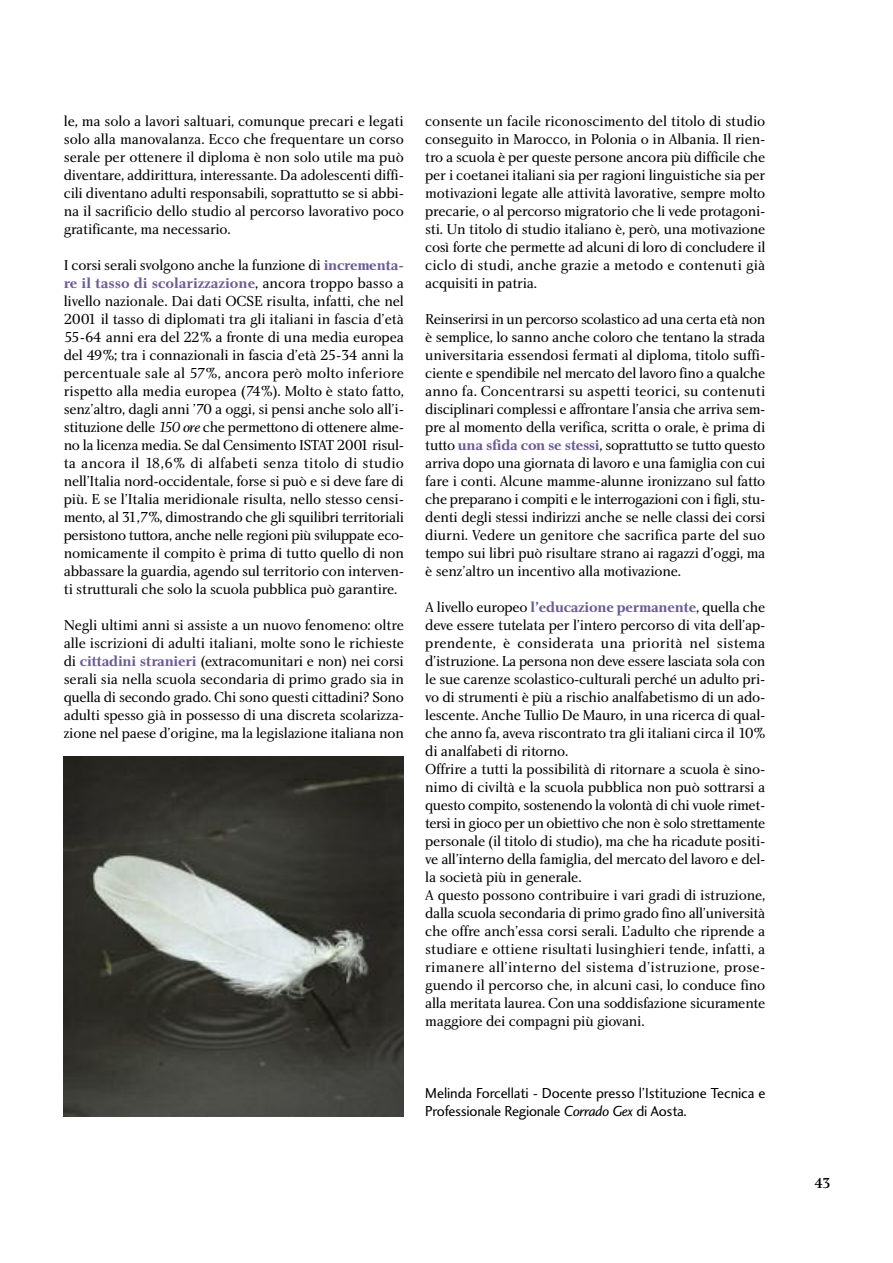
<style>
.page{position:relative;width:893px;height:1263px;background:#fff}
.page>*{position:absolute;margin:0;border:0;box-sizing:border-box;transform-origin:0 0}
.t1{font:15px/18px "Charlotte Book Plain";letter-spacing:-.02em;color:#000;text-align:justify}
.t2{font:15px/18px "Charlotte Sans Book Plain";letter-spacing:-.005em;color:#000}
.t3{font:15px "Charlotte Bold Plain";color:#6c5a94}
.t4{font:15px "Charlotte Medium Plain";color:#000}
.s1{font-family:"Charlotte Bold Plain";color:#6c5a94}
.s2{font-family:"Charlotte Book Plain";color:#000}
.s3{font-family:"Charlotte Book Italic Plain"}
.s4{font-family:"Charlotte Sans Book Italic Plain"}
</style>
<div class="page">
<img style="left:64px;top:756px;width:340px;height:360px">
<p class="t1" style="left:64px;top:113px;width:342px">le, ma solo a lavori saltuari, comunque precari e legati solo alla manovalanza. Ecco che frequentare un corso serale per ottenere il diploma è non solo utile ma può diventare, addirittura, interessante. Da adolescenti diffi&shy;cili diventano adulti responsabili, soprattutto se si abbi&shy;na il sacrificio dello studio al percorso lavorativo poco gratificante, ma necessario.</p>
<p class="t1" style="left:64px;top:257px;width:342px">I corsi serali svolgono anche la funzione di <span class="s1">incrementa-</span></p>
<p class="t3" style="left:64px;top:277px;width:342px">re il tasso di scolarizzazione<span class="s2">, ancora troppo basso a</span></p>
<p class="t1" style="left:64px;top:293px;width:342px">livello nazionale. Dai dati OCSE risulta, infatti, che nel 2001 il tasso di diplomati tra gli italiani in fascia d’età 55-64 anni era del 22% a fronte di una media europea del 49%; tra i connazionali in fascia d’età 25-34 anni la percentuale sale al 57%, ancora però molto inferiore rispetto alla media europea (74%). Molto è stato fatto, senz’altro, dagli anni ’70 a oggi, si pensi anche solo all’i&shy;stituzione delle <span class="s3">150 ore</span> che permettono di ottenere alme&shy;no la licenza media. Se dal Censimento ISTAT 2001 risul&shy;ta ancora il 18,6% di alfabeti senza titolo di studio nell’Italia nord-occidentale, forse si può e si deve fare di più. E se l’Italia meridionale risulta, nello stesso censi&shy;mento, al 31,7%, dimostrando che gli squilibri territoriali persistono tuttora, anche nelle regioni più sviluppate eco&shy;nomicamente il compito è prima di tutto quello di non abbassare la guardia, agendo sul territorio con interven&shy;ti strutturali che solo la scuola pubblica può garantire.</p>
<p class="t1" style="left:64px;top:617px;width:342px">Negli ultimi anni si assiste a un nuovo fenomeno: oltre alle iscrizioni di adulti italiani, molte sono le richieste di <span class="s1">cittadini stranieri</span> (extracomunitari e non) nei corsi serali sia nella scuola secondaria di primo grado sia in quella di secondo grado. Chi sono questi cittadini? Sono adulti spesso già in possesso di una discreta scolarizza&shy;zione nel paese d’origine, ma la legislazione italiana non</p>
<p class="t1" style="left:425px;top:113px;width:342px">consente un facile riconoscimento del titolo di studio conseguito in Marocco, in Polonia o in Albania. Il rien&shy;tro a scuola è per queste persone ancora più difficile che per i coetanei italiani sia per ragioni linguistiche sia per motivazioni legate alle attività lavorative, sempre molto precarie, o al percorso migratorio che li vede protagoni&shy;sti. Un titolo di studio italiano è, però, una motivazione così forte che permette ad alcuni di loro di concludere il ciclo di studi, anche grazie a metodo e contenuti già acquisiti in patria.</p>
<p class="t1" style="left:425px;top:311px;width:342px">Reinserirsi in un percorso scolastico ad una certa età non è semplice, lo sanno anche coloro che tentano la strada universitaria essendosi fermati al diploma, titolo suffi&shy;ciente e spendibile nel mercato del lavoro fino a qualche anno fa. Concentrarsi su aspetti teorici, su contenuti disciplinari complessi e affrontare l’ansia che arriva sem&shy;pre al momento della verifica, scritta o orale, è prima di tutto <span class="s1">una sfida con se stessi</span>, soprattutto se tutto questo arriva dopo una giornata di lavoro e una famiglia con cui fare i conti. Alcune mamme-alunne ironizzano sul fatto che preparano i compiti e le interrogazioni con i figli, stu&shy;denti degli stessi indirizzi anche se nelle classi dei corsi diurni. Vedere un genitore che sacrifica parte del suo tempo sui libri può risultare strano ai ragazzi d’oggi, ma è senz’altro un incentivo alla motivazione.</p>
<p class="t1" style="left:425px;top:599px;width:342px;text-align:left">A livello europeo <span class="s1">l’educazione permanente</span>, quella che deve essere tutelata per l’intero percorso di vita dell’ap&shy;prendente, è considerata una priorità nel sistema d’istruzione. La persona non deve essere lasciata sola con le sue carenze scolastico-culturali perché un adulto pri&shy;vo di strumenti è più a rischio analfabetismo di un ado&shy;lescente. Anche Tullio De Mauro, in una ricerca di qual&shy;che anno fa, aveva riscontrato tra gli italiani circa il 10% di analfabeti di ritorno.<br>Offrire a tutti la possibilità di ritornare a scuola è sino&shy;nimo di civiltà e la scuola pubblica non può sottrarsi a questo compito, sostenendo la volontà di chi vuole rimet&shy;tersi in gioco per un obiettivo che non è solo strettamente personale (il titolo di studio), ma che ha ricadute positi&shy;ve all’interno della famiglia, del mercato del lavoro e del&shy;la società più in generale.<br>A questo possono contribuire i vari gradi di istruzione, dalla scuola secondaria di primo grado fino all’università che offre anch’essa corsi serali. L’adulto che riprende a studiare e ottiene risultati lusinghieri tende, infatti, a rimanere all’interno del sistema d’istruzione, prose&shy;guendo il percorso che, in alcuni casi, lo conduce fino alla meritata laurea. Con una soddisfazione sicuramente maggiore dei compagni più giovani.</p>
<p class="t2" style="left:425px;top:1085px;width:342px">Melinda Forcellati - Docente presso l’Istituzione Tecnica e<br>Professionale Regionale <span class="s4">Corrado Gex</span> di Aosta.</p>
<p class="t4" style="left:814px;top:1177px;width:19px">43</p>
</div>
